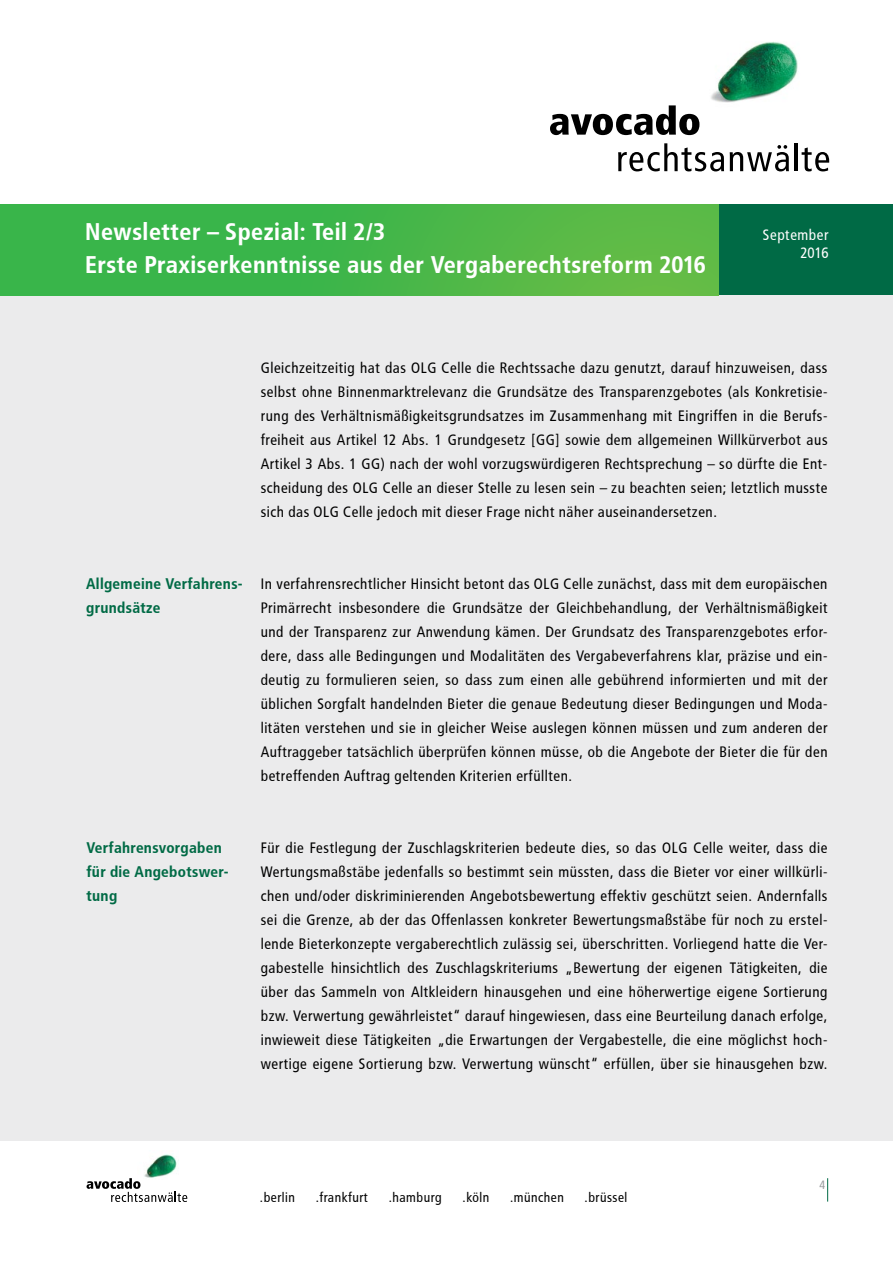
<style>
.page{position:relative;width:893px;height:1263px;background:#fff}
.page>*{position:absolute;margin:0;border:0;box-sizing:border-box;transform-origin:0 0}
.t1{font:700 24px/33px "Avocado";color:#fff}
.t2{font:700 15.3px/24px "Avocado";color:#006a45}
.t3{font:15px/24px "Avocado";color:#000;text-align:justify}
.t4{font:15px/18px "Avocado";color:#fff;text-align:right}
.t5{font:13.5px "Avocado";color:#000}
.t6{font:12px "Avocado";color:#97999c}
</style>
<div class="page">
<img style="left:711px;top:42px;width:87px;height:61px">
<svg style="left:550px;top:105px;width:149px;height:30px"></svg>
<svg style="left:618px;top:143px;width:106px;height:28px"></svg>
<svg style="left:730px;top:145px;width:59px;height:26px"></svg>
<hr style="left:795px;top:143px;width:3px;height:28px;background:#000">
<svg style="left:802px;top:147px;width:27px;height:24px"></svg>
<div style="left:719px;top:204px;width:174px;height:92px;background:#006a45"></div>
<svg style="left:827px;top:1178px;width:1px;height:23px"></svg>
<img style="left:144px;top:1154px;width:33px;height:24px">
<svg style="left:87px;top:1178px;width:100px;height:24px"></svg>
<div style="left:0;top:296px;width:893px;height:845px;background:#ebebec"></div>
<div style="left:0;top:204px;width:719px;height:92px;background:linear-gradient(to right,#2eb34b,#61bb46)"></div>
<h1 class="t1" style="left:85px;top:215px;width:623px">Newsletter – Spezial: Teil 2/3<br>Erste Praxiserkenntnisse aus der Vergaberechtsreform 2016</h1>
<p class="t4" style="left:763px;top:226px;width:68px">September<br>2016</p>
<p class="t3" style="left:261px;top:355px;width:569px">Gleichzeitzeitig hat das OLG Celle die Rechtssache dazu genutzt, darauf hinzuweisen, dass selbst ohne Binnenmarktrelevanz die Grundsätze des Transparenzgebotes (als Konkretisie&shy;rung des Verhältnismäßigkeitsgrundsatzes im Zusammenhang mit Eingriffen in die Berufs&shy;freiheit aus Artikel 12 Abs. 1 Grundgesetz [GG] sowie dem allgemeinen Willkürverbot aus Artikel 3 Abs. 1 GG) nach der wohl vorzugswürdigeren Rechtsprechung – so dürfte die Ent&shy;scheidung des OLG Celle an dieser Stelle zu lesen sein – zu beachten seien; letztlich musste sich das OLG Celle jedoch mit dieser Frage nicht näher auseinandersetzen.</p>
<p class="t2" style="left:86px;top:571px;width:158px">Allgemeine Verfahrens&shy;grundsätze</p>
<p class="t3" style="left:261px;top:571px;width:569px">In verfahrensrechtlicher Hinsicht betont das OLG Celle zunächst, dass mit dem europäischen Primärrecht insbesondere die Grundsätze der Gleichbehandlung, der Verhältnismäßigkeit und der Transparenz zur Anwendung kämen. Der Grundsatz des Transparenzgebotes erfor&shy;dere, dass alle Bedingungen und Modalitäten des Vergabeverfahrens klar, präzise und ein&shy;deutig zu formulieren seien, so dass zum einen alle gebührend informierten und mit der üblichen Sorgfalt handelnden Bieter die genaue Bedeutung dieser Bedingungen und Moda&shy;litäten verstehen und sie in gleicher Weise auslegen können müssen und zum anderen der Auftraggeber tatsächlich überprüfen können müsse, ob die Angebote der Bieter die für den betreffenden Auftrag geltenden Kriterien erfüllten.</p>
<p class="t2" style="left:87px;top:835px;width:144px">Verfahrensvorgaben für die Angebotswer&shy;tung</p>
<p class="t3" style="left:261px;top:835px;width:569px">Für die Festlegung der Zuschlagskriterien bedeute dies, so das OLG Celle weiter, dass die Wertungsmaßstäbe jedenfalls so bestimmt sein müssten, dass die Bieter vor einer willkürli&shy;chen und/oder diskriminierenden Angebotsbewertung effektiv geschützt seien. Andernfalls sei die Grenze, ab der das Offenlassen konkreter Bewertungsmaßstäbe für noch zu erstel&shy;lende Bieterkonzepte vergaberechtlich zulässig sei, überschritten. Vorliegend hatte die Ver&shy;gabestelle hinsichtlich des Zuschlagskriteriums „Bewertung der eigenen Tätigkeiten, die über das Sammeln von Altkleidern hinausgehen und eine höherwertige eigene Sortierung bzw. Verwertung gewährleistet“ darauf hingewiesen, dass eine Beurteilung danach erfolge, inwieweit diese Tätigkeiten „die Erwartungen der Vergabestelle, die eine möglichst hoch&shy;wertige eigene Sortierung bzw. Verwertung wünscht“ erfüllen, über sie hinausgehen bzw.</p>
<p class="t5" style="left:260px;top:1189px;width:37px">.berlin</p>
<p class="t5" style="left:316px;top:1189px;width:54px">.frankfurt</p>
<p class="t5" style="left:389px;top:1189px;width:55px">.hamburg</p>
<p class="t5" style="left:463px;top:1189px;width:29px">.köln</p>
<p class="t5" style="left:510px;top:1189px;width:56px">.münchen</p>
<p class="t5" style="left:585px;top:1189px;width:45px">.brüssel</p>
<p class="t6" style="left:819px;top:1178px;width:8px">4</p>
</div>
